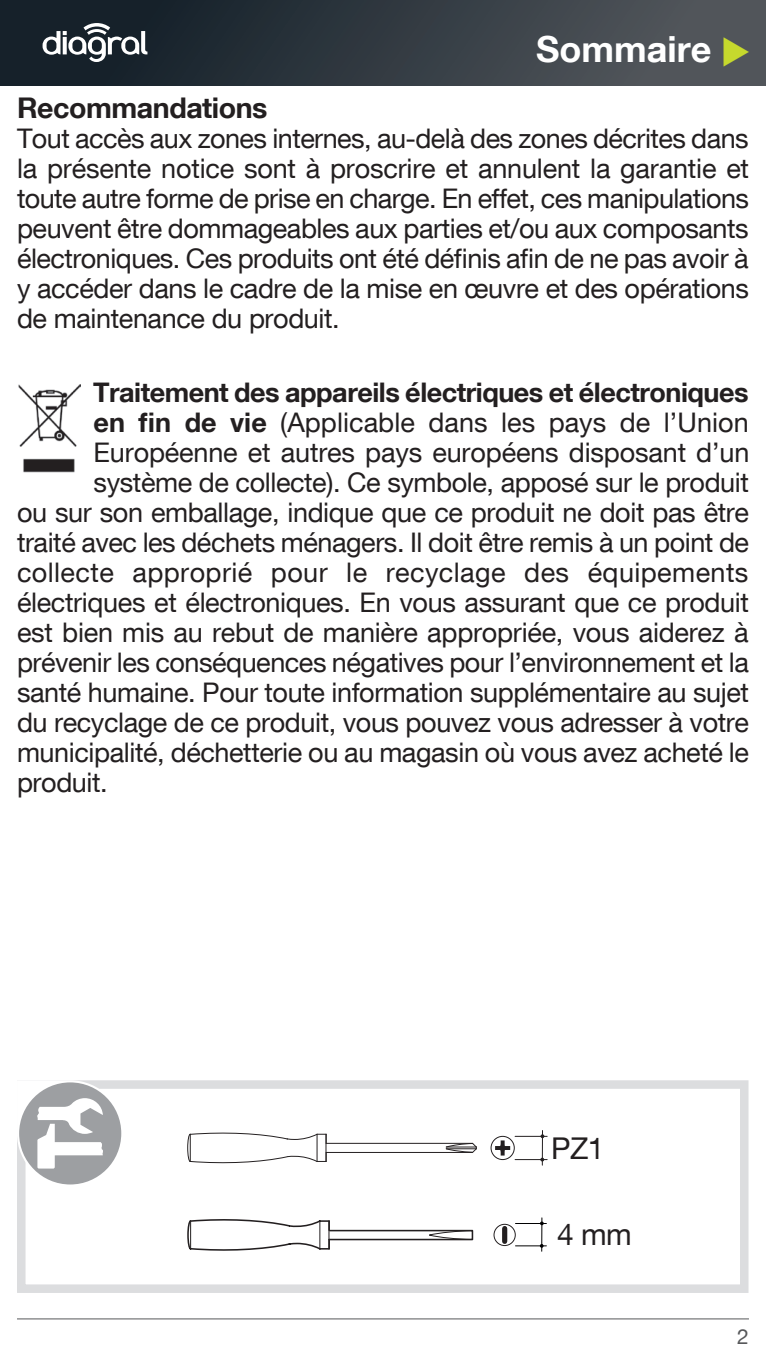
<style>
.page{position:relative;width:766px;height:1361px;background:#fff}
.page>*{position:absolute;margin:0;border:0;box-sizing:border-box;transform-origin:0 0}
.t1{font:700 36px "Helvetica Neue LT Com";color:#fff}
.t2{font:30px "Helvetica Neue LT Com";color:#231f20}
.t3{font:700 28.5px "Helvetica Neue LT Com";letter-spacing:-.015em;color:#231f20}
.t4{font:27px/30px "Helvetica Neue LT Com";letter-spacing:-.015em;color:#231f20;text-align:justify}
.t5{font:700 27px "Helvetica Neue LT Com";letter-spacing:-.02em;color:#231f20}
.t6{font:27px "Helvetica Neue LT Com";letter-spacing:.015em;color:#231f20}
.t7{font:21px "Helvetica Neue LT Com";color:#57585a}
.s1{font-weight:700}
</style>
<div class="page">
<div style="left:0;top:0;width:765px;height:85px;background:linear-gradient(to right,#0d1a23,#565a5f)"></div>
<svg style="left:43px;top:23px;width:104px;height:39px"></svg>
<hr style="left:17px;top:1318px;width:731px;height:1px;background:#57585a">
<img style="left:18px;top:385px;width:62px;height:88px">
<div style="left:17px;top:1080px;width:731px;height:213px;border:9px solid #dcdddf"></div>
<svg style="left:17px;top:1080px;width:106px;height:106px"></svg>
<div style="left:19px;top:1082px;width:102px;height:102px;background:#9d9fa2;border-radius:50%"></div>
<svg style="left:37px;top:1098px;width:66px;height:70px"></svg>
<hr style="left:326px;top:1143px;width:146px;height:1px;background:#231f20">
<hr style="left:326px;top:1152px;width:146px;height:1px;background:#231f20">
<svg style="left:187px;top:1132px;width:139px;height:32px"></svg>
<svg style="left:445px;top:1142px;width:32px;height:11px"></svg>
<hr style="left:446px;top:1148px;width:30px;height:1px;background:#231f20">
<svg style="left:500px;top:1140px;width:4px;height:15px"></svg>
<hr style="left:495px;top:1146px;width:15px;height:4px;background:#231f20">
<div style="left:490px;top:1136px;width:24px;height:23px;border:1px solid #231f20;border-radius:50%"></div>
<hr style="left:541px;top:1130px;width:2px;height:35px;background:#231f20">
<hr style="left:515px;top:1159px;width:32px;height:1px;background:#231f20">
<hr style="left:515px;top:1136px;width:32px;height:1px;background:#231f20">
<div style="left:328px;top:1229px;width:145px;height:11px;border:2px solid #231f20"></div>
<svg style="left:187px;top:1219px;width:143px;height:32px"></svg>
<svg style="left:429px;top:1223px;width:86px;height:23px"></svg>
<hr style="left:541px;top:1218px;width:1px;height:33px;background:#000001">
<hr style="left:515px;top:1245px;width:31px;height:1px;background:#000001">
<hr style="left:515px;top:1223px;width:31px;height:1px;background:#000001">
<svg style="left:723px;top:37px;width:25px;height:29px"></svg>
<h1 class="t1" style="left:536px;top:27px;width:177px">Sommaire</h1>
<p class="t3" style="left:17px;top:90px;width:252px">Recommandations</p>
<p class="t4" style="left:17px;top:123px;width:733px">Tout accès aux zones internes, au-delà des zones décrites dans la présente notice sont à proscrire et annulent la garantie et toute autre forme de prise en charge. En effet, ces manipulations peuvent être dommageables aux parties et/ou aux composants électroniques. Ces produits ont été définis afin de ne pas avoir à y accéder dans le cadre de la mise en œuvre et des opérations de maintenance du produit.</p>
<p class="t5" style="left:93px;top:375px;width:656px">Traitement des appareils électriques et électroniques</p>
<p class="t4" style="left:94px;top:407px;width:656px"><span class="s1">en fin de vie</span> (Applicable dans les pays de l’Union</p>
<p class="t4" style="left:94px;top:437px;width:657px">Européenne et autres pays européens disposant d’un</p>
<p class="t4" style="left:94px;top:467px;width:656px">système de collecte). Ce symbole, apposé sur le produit</p>
<p class="t4" style="left:17px;top:497px;width:733px">ou sur son emballage, indique que ce produit ne doit pas être</p>
<p class="t4" style="left:17px;top:527px;width:733px">traité avec les déchets ménagers. Il doit être remis à un point de</p>
<p class="t6" style="left:17px;top:556px;width:732px">collecte approprié pour le recyclage des équipements</p>
<p class="t4" style="left:17px;top:587px;width:733px">électriques et électroniques. En vous assurant que ce produit</p>
<p class="t4" style="left:17px;top:617px;width:732px">est bien mis au rebut de manière appropriée, vous aiderez à</p>
<p class="t4" style="left:17px;top:647px;width:733px">prévenir les conséquences négatives pour l’environnement et la</p>
<p class="t4" style="left:17px;top:677px;width:733px">santé humaine. Pour toute information supplémentaire au sujet</p>
<p class="t4" style="left:17px;top:707px;width:733px">du recyclage de ce produit, vous pouvez vous adresser à votre</p>
<p class="t4" style="left:17px;top:737px;width:733px">municipalité, déchetterie ou au magasin où vous avez acheté le</p>
<p class="t4" style="left:17px;top:767px;width:92px">produit.</p>
<p class="t2" style="left:551px;top:1129px;width:55px">PZ1</p>
<p class="t2" style="left:557px;top:1216px;width:76px">4 mm</p>
<p class="t7" style="left:737px;top:1323px;width:13px">2</p>
</div>
